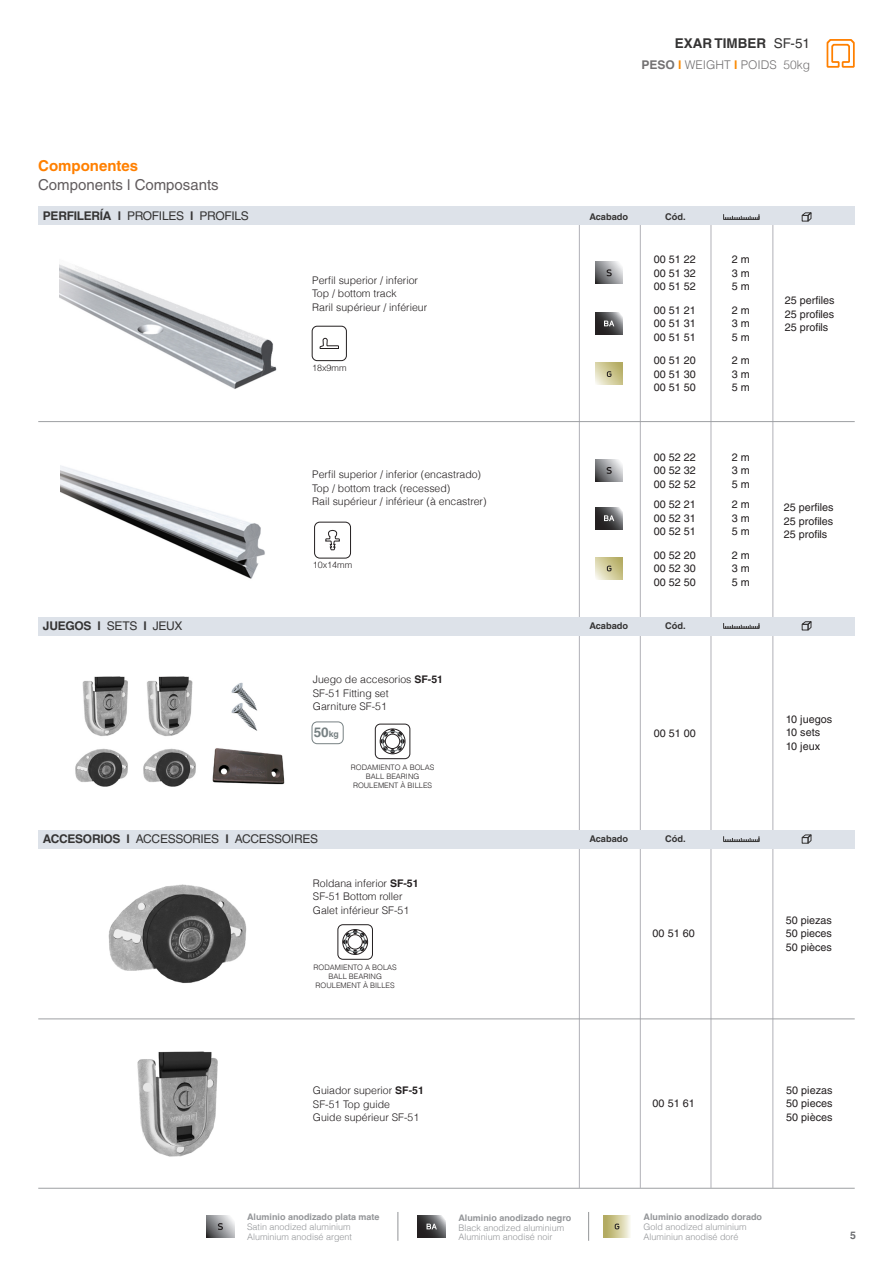
<style>
.page{position:relative;width:893px;height:1263px;background:#fff}
.page>*{position:absolute;margin:0;border:0;box-sizing:border-box;transform-origin:0 0}
.t1{font:15px "Helvetica LT Std";color:#615c5e}
.t2{font:700 15px "Helvetica LT Std";color:#ff8000}
.t3{font:700 13.5px "Helvetica LT Std";color:#353434}
.t4{font:700 13.5px "Helvetica LT Std";color:#778183}
.t5{font:12px "Helvetica LT Std";letter-spacing:-.025em;color:#353434}
.t6{font:300 12px "Helvetica";color:#737172}
.t7{font:700 12px "Helvetica LT Std";letter-spacing:-.02em;color:#353434}
.t8{font:10.8px/13.5px "Helvetica LT Std";color:#231f20;text-align:justify}
.t9{font:300 10.5px/13.5px "Helvetica";color:#231f20}
.t10{font:700 10.5px "Helvetica LT Std";color:#6c6d70}
.t11{font:700 9.3px "Helvetica LT Std";color:#353434}
.t12{font:300 9px/9.8px "Helvetica";color:#939598}
.t13{font:700 9px "Helvetica";color:#939598}
.t14{font:300 9px "Helvetica";color:#231f20}
.t15{font:300 7.5px/9px "Helvetica";color:#231f20;text-align:center}
.s1{font-weight:400}
.s2{font-weight:700}
.s3{font-family:"Helvetica LT Std";font-weight:700;color:#fa8900}
.s4{font-size:8.7px}
</style>
<div class="page">
<hr style="left:772px;top:220px;width:1px;height:968px;background:#b1b1b7">
<hr style="left:579px;top:220px;width:1px;height:968px;background:#b1b1b7">
<hr style="left:711px;top:220px;width:1px;height:968px;background:#b1b1b7">
<hr style="left:640px;top:221px;width:1px;height:967px;background:#b1b1b7">
<hr style="left:38px;top:421px;width:817px;height:1px;background:#9d9fa2">
<hr style="left:38px;top:1188px;width:817px;height:1px;background:#9d9fa2">
<hr style="left:38px;top:1018px;width:817px;height:1px;background:#9d9fa2">
<svg style="left:827px;top:39px;width:28px;height:29px"></svg>
<div style="left:38px;top:207px;width:817px;height:18px;background:#dde2e9"></div>
<svg style="left:801px;top:212px;width:11px;height:10px"></svg>
<svg style="left:723px;top:214px;width:37px;height:6px"></svg>
<div style="left:38px;top:617px;width:817px;height:18px;background:#dde2e9"></div>
<svg style="left:801px;top:621px;width:11px;height:10px"></svg>
<hr style="left:724px;top:628px;width:35px;height:1px;background:#353434">
<svg style="left:723px;top:623px;width:37px;height:5px"></svg>
<div style="left:38px;top:830px;width:817px;height:19px;background:#dde2e9"></div>
<svg style="left:801px;top:834px;width:11px;height:10px"></svg>
<svg style="left:723px;top:836px;width:37px;height:6px"></svg>
<svg style="left:207px;top:1215px;width:27px;height:22px"></svg>
<svg style="left:218px;top:1223px;width:5px;height:7px"></svg>
<svg style="left:418px;top:1215px;width:27px;height:22px"></svg>
<svg style="left:427px;top:1223px;width:10px;height:6px"></svg>
<svg style="left:588px;top:1212px;width:1px;height:29px"></svg>
<svg style="left:397px;top:1212px;width:1px;height:29px"></svg>
<div style="left:603px;top:1215px;width:28px;height:22px;background:linear-gradient(to right,#a99f4b,#f3f2e3)"></div>
<svg style="left:615px;top:1223px;width:4px;height:6px"></svg>
<svg style="left:311px;top:721px;width:33px;height:23px"></svg>
<svg style="left:375px;top:724px;width:35px;height:35px"></svg>
<div style="left:382px;top:731px;width:21px;height:21px;border:1px solid #778183;border-radius:50%"></div>
<img style="left:75px;top:676px;width:210px;height:111px">
<div style="left:312px;top:326px;width:35px;height:35px;border:1px solid #231f20;border-radius:5px"></div>
<svg style="left:320px;top:327px;width:19px;height:22px"></svg>
<svg style="left:595px;top:363px;width:28px;height:22px"></svg>
<svg style="left:607px;top:371px;width:4px;height:6px"></svg>
<svg style="left:595px;top:312px;width:28px;height:22px"></svg>
<svg style="left:604px;top:321px;width:10px;height:5px"></svg>
<svg style="left:595px;top:262px;width:28px;height:22px"></svg>
<svg style="left:607px;top:269px;width:5px;height:7px"></svg>
<img style="left:60px;top:265px;width:217px;height:124px">
<img style="left:108px;top:884px;width:139px;height:99px">
<img style="left:137px;top:1051px;width:81px;height:106px">
<svg style="left:595px;top:557px;width:28px;height:22px"></svg>
<svg style="left:607px;top:566px;width:4px;height:5px"></svg>
<svg style="left:595px;top:507px;width:28px;height:22px"></svg>
<svg style="left:604px;top:515px;width:10px;height:6px"></svg>
<svg style="left:595px;top:459px;width:28px;height:22px"></svg>
<svg style="left:607px;top:467px;width:5px;height:7px"></svg>
<img style="left:60px;top:465px;width:205px;height:114px">
<svg style="left:314px;top:522px;width:37px;height:36px"></svg>
<svg style="left:337px;top:924px;width:36px;height:36px"></svg>
<div style="left:345px;top:932px;width:20px;height:20px;border:1px solid #778183;border-radius:50%"></div>
<p class="t3" style="left:675px;top:35px;width:137px">EXAR TIMBER <span class="s1">SF-51</span></p>
<p class="t6" style="left:641px;top:55px;width:170px"><span class="s2">PESO</span> <span class="s3">l</span> WEIGHT <span class="s3">l</span> POIDS 50kg</p>
<h1 class="t2" style="left:38px;top:156px;width:101px">Componentes</h1>
<h1 class="t1" style="left:38px;top:176px;width:182px">Components l Composants</h1>
<p class="t5" style="left:43px;top:209px;width:207px"><span class="s2">PERFILERÍA l</span> PROFILES <span class="s2">l</span> PROFILS</p>
<p class="t11" style="left:589px;top:211px;width:40px">Acabado</p>
<p class="t11" style="left:665px;top:211px;width:22px">Cód.</p>
<p class="t9" style="left:312px;top:273px;width:116px">Perfil superior / inferior<br>Top / bottom track<br>Raril supérieur / inférieur</p>
<p class="t8" style="left:654px;top:252px;width:44px">00 51 22<br>00 51 32<br>00 51 52</p>
<p class="t8" style="left:732px;top:252px;width:20px">2 m 3 m 5 m</p>
<p class="t8" style="left:654px;top:303px;width:44px">00 51 21<br>00 51 31<br>00 51 51</p>
<p class="t8" style="left:732px;top:303px;width:20px">2 m 3 m 5 m</p>
<p class="t14" style="left:312px;top:361px;width:36px">18x9mm</p>
<p class="t8" style="left:654px;top:354px;width:44px">00 51 20<br>00 51 30<br>00 51 50</p>
<p class="t8" style="left:732px;top:354px;width:20px">2 m 3 m 5 m</p>
<p class="t8" style="left:785px;top:294px;width:51px">25 perfiles 25 profiles 25 profils</p>
<p class="t9" style="left:312px;top:467px;width:176px">Perfil superior / inferior (encastrado)<br>Top / bottom track (recessed)<br>Rail supérieur / inférieur (à encastrer)</p>
<p class="t14" style="left:313px;top:557px;width:41px">10x14mm</p>
<p class="t8" style="left:654px;top:450px;width:44px">00 52 22<br>00 52 32<br>00 52 52</p>
<p class="t8" style="left:732px;top:450px;width:20px">2 m 3 m 5 m</p>
<p class="t8" style="left:654px;top:498px;width:44px">00 52 21<br>00 52 31<br>00 52 51</p>
<p class="t8" style="left:784px;top:501px;width:51px">25 perfiles 25 profiles 25 profils</p>
<p class="t8" style="left:732px;top:498px;width:20px">2 m 3 m 5 m</p>
<p class="t8" style="left:654px;top:548px;width:44px">00 52 20<br>00 52 30<br>00 52 50</p>
<p class="t8" style="left:732px;top:548px;width:20px">2 m 3 m 5 m</p>
<p class="t7" style="left:43px;top:618px;width:141px">JUEGOS l <span class="s1">SETS</span> l <span class="s1">JEUX</span></p>
<p class="t11" style="left:589px;top:620px;width:40px">Acabado</p>
<p class="t11" style="left:665px;top:620px;width:22px">Cód.</p>
<p class="t9" style="left:313px;top:672px;width:132px">Juego de accesorios <span class="s2">SF-51<br></span>SF-51 Fitting set<br>Garniture SF-51</p>
<p class="t4" style="left:314px;top:724px;width:26px">50<span class="s4">kg</span></p>
<p class="t15" style="left:351px;top:762px;width:85px">RODAMIENTO A BOLAS<br>BALL BEARING<br>ROULEMENT À BILLES</p>
<p class="t8" style="left:654px;top:726px;width:44px">00 51 00</p>
<p class="t5" style="left:43px;top:832px;width:277px"><span class="s2">ACCESORIOS l</span> ACCESSORIES <span class="s2">l</span> ACCESSOIRES</p>
<p class="t11" style="left:589px;top:833px;width:40px">Acabado</p>
<p class="t11" style="left:665px;top:833px;width:22px">Cód.</p>
<p class="t9" style="left:313px;top:876px;width:107px">Roldana inferior <span class="s2">SF-51<br></span>SF-51 Bottom roller<br>Galet inférieur SF-51</p>
<p class="t15" style="left:313px;top:963px;width:85px">RODAMIENTO A BOLAS<br>BALL BEARING<br>ROULEMENT À BILLES</p>
<p class="t8" style="left:653px;top:927px;width:44px">00 51 60</p>
<p class="t8" style="left:786px;top:712px;width:48px;text-align:left">10 juegos<br>10 sets<br>10 jeux</p>
<p class="t8" style="left:786px;top:913px;width:48px">50 piezas 50 pieces 50 pièces</p>
<p class="t9" style="left:313px;top:1083px;width:112px">Guiador superior <span class="s2">SF-51<br></span>SF-51 Top guide<br>Guide supérieur SF-51</p>
<p class="t13" style="left:247px;top:1212px;width:134px">Aluminio anodizado plata mate</p>
<p class="t12" style="left:247px;top:1221px;width:107px">Satin anodized aluminium<br>Aluminium anodisé argent</p>
<p class="t13" style="left:458px;top:1212px;width:115px">Aluminio anodizado negro</p>
<p class="t12" style="left:458px;top:1222px;width:108px">Black anodized aluminium<br>Aluminium anodisé noir</p>
<p class="t8" style="left:653px;top:1097px;width:44px">00 51 61</p>
<p class="t8" style="left:786px;top:1083px;width:48px">50 piezas 50 pieces 50 pièces</p>
<p class="t13" style="left:644px;top:1212px;width:120px">Aluminio anodizado dorado</p>
<p class="t12" style="left:644px;top:1221px;width:105px">Gold anodized aluminium<br>Aluminiun anodisé doré</p>
<p class="t10" style="left:850px;top:1229px;width:7px">5</p>
</div>
